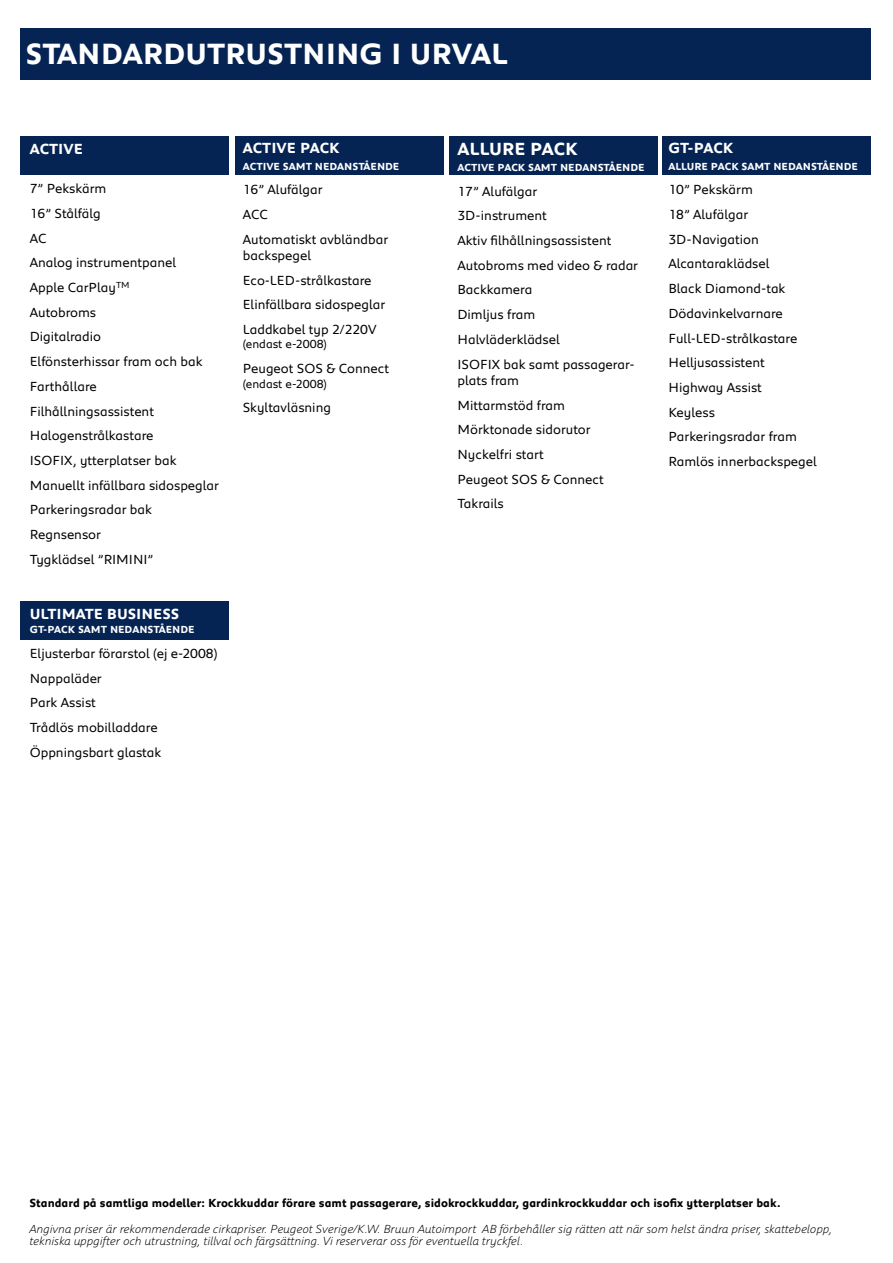
<style>
.page{position:relative;width:893px;height:1263px;background:#fff}
.page>*{position:absolute;margin:0;border:0;box-sizing:border-box;transform-origin:0 0}
.t1{font:700 30px "Peugeot";color:#fff}
.t2{font:700 18px "Peugeot";color:#fff}
.t3{font:700 15px "Peugeot";color:#fff}
.t4{font:13.5px/24.8px "Peugeot";color:#000}
.t5{font:italic 300 12px/12px "Peugeot";color:#000}
.t6{font:700 12px "Peugeot";color:#000}
.t7{font:12px "Peugeot";color:#000}
.t8{font:700 10.5px "Peugeot";color:#fff}
</style>
<div class="page">
<div style="left:20px;top:137px;width:209px;height:38px;background:#052453"></div>
<div style="left:449px;top:137px;width:208px;height:38px;background:#052453"></div>
<div style="left:20px;top:29px;width:851px;height:51px;background:#052453"></div>
<div style="left:235px;top:137px;width:208px;height:38px;background:#052453"></div>
<div style="left:662px;top:137px;width:208px;height:38px;background:#052453"></div>
<div style="left:20px;top:601px;width:209px;height:39px;background:#052453"></div>
<h1 class="t1" style="left:26px;top:33px;width:484px">STANDARDUTRUSTNING I URVAL</h1>
<p class="t3" style="left:30px;top:139px;width:55px">ACTIVE</p>
<p class="t4" style="left:30px;top:175px;width:191px">7” Pekskärm<br>16” Stålfälg<br>AC<br>Analog instrumentpanel<br>Apple CarPlay<sup>TM<br></sup>Autobroms<br>Digitalradio<br>Elfönsterhissar fram och bak<br>Farthållare<br>Filhållningsassistent<br>Halogenstrålkastare<br>ISOFIX, ytterplatser bak<br>Manuellt infällbara sidospeglar<br>Parkeringsradar bak<br>Regnsensor<br>Tygklädsel ”RIMINI”</p>
<p class="t3" style="left:30px;top:603px;width:151px">ULTIMATE BUSINESS</p>
<p class="t8" style="left:30px;top:622px;width:166px">GT-PACK SAMT NEDANSTÅENDE</p>
<p class="t4" style="left:30px;top:640px;width:189px">Eljusterbar förarstol (ej e-2008)<br>Nappaläder<br>Park Assist<br>Trådlös mobilladdare<br>Öppningsbart glastak</p>
<p class="t3" style="left:243px;top:138px;width:98px">ACTIVE PACK</p>
<p class="t8" style="left:243px;top:159px;width:158px">ACTIVE SAMT NEDANSTÅENDE</p>
<p class="t4" style="left:243px;top:177px;width:147px">16” Alufälgar<br>ACC<br>Automatiskt avbländbar</p>
<p class="t4" style="left:243px;top:242px;width:144px">backspegel<br>Eco-LED-strålkastare<br>Elinfällbara sidospeglar<br>Laddkabel typ 2/220V</p>
<p class="t7" style="left:243px;top:336px;width:86px">(endast e-2008)</p>
<p class="t4" style="left:243px;top:355px;width:148px">Peugeot SOS &amp; Connect</p>
<p class="t7" style="left:243px;top:375px;width:86px">(endast e-2008)</p>
<p class="t4" style="left:243px;top:394px;width:90px">Skyltavläsning</p>
<h2 class="t2" style="left:457px;top:136px;width:122px">ALLURE PACK</h2>
<p class="t8" style="left:457px;top:160px;width:189px">ACTIVE PACK SAMT NEDANSTÅENDE</p>
<p class="t4" style="left:457px;top:178px;width:182px">17” Alufälgar<br>3D-instrument<br>Aktiv filhållningsassistent<br>Autobroms med video &amp; radar<br>Backkamera<br>Dimljus fram<br>Halvläderklädsel<br>ISOFIX bak samt passagerar-</p>
<p class="t4" style="left:457px;top:367px;width:148px">plats fram<br>Mittarmstöd fram<br>Mörktonade sidorutor<br>Nyckelfri start<br>Peugeot SOS &amp; Connect<br>Takrails</p>
<p class="t3" style="left:668px;top:138px;width:66px">GT-PACK</p>
<p class="t8" style="left:668px;top:159px;width:191px">ALLURE PACK SAMT NEDANSTÅENDE</p>
<p class="t4" style="left:668px;top:177px;width:150px">10” Pekskärm<br>18” Alufälgar<br>3D-Navigation<br>Alcantaraklädsel<br>Black Diamond-tak<br>Dödavinkelvarnare<br>Full-LED-strålkastare<br>Helljusassistent<br>Highway Assist<br>Keyless<br>Parkeringsradar fram<br>Ramlös innerbackspegel</p>
<p class="t6" style="left:29px;top:1195px;width:753px">Standard på samtliga modeller: Krockkuddar förare samt passagerare, sidokrockkuddar, gardinkrockkuddar och isofix ytterplatser bak.</p>
<p class="t5" style="left:30px;top:1222px;width:804px">Angivna priser är rekommenderade cirkapriser. Peugeot Sverige/K.W. Bruun Autoimport AB förbehåller sig rätten att när som helst ändra priser, skattebelopp, tekniska uppgifter och utrustning, tillval och färgsättning. Vi reserverar oss för eventuella tryckfel.</p>
</div>
